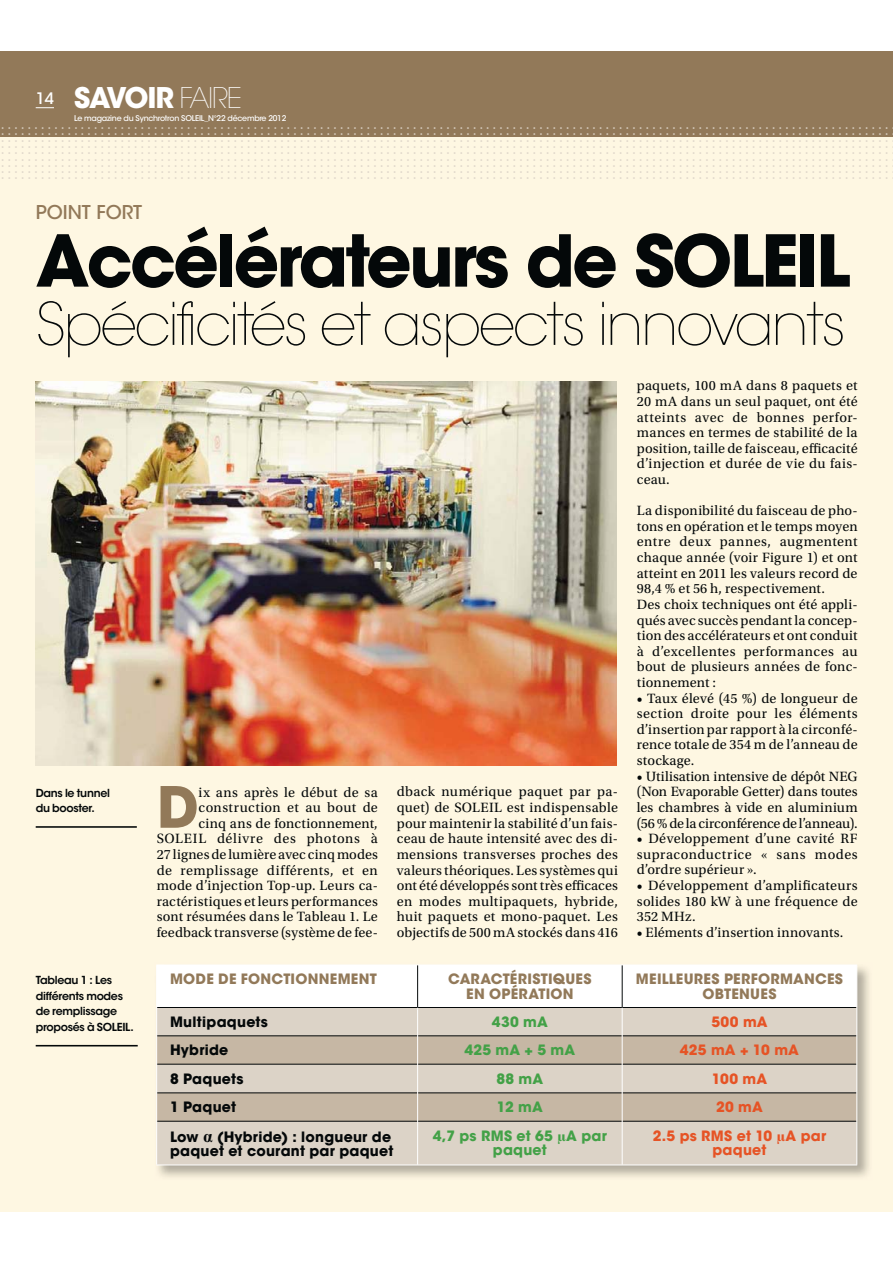
<style>
.page{position:relative;width:893px;height:1263px;background:#fff}
.page>*{position:absolute;margin:0;border:0;box-sizing:border-box;transform-origin:0 0}
.t1{font:700 70.8px "ITC Avant Garde Std";letter-spacing:-.04em;color:#040809}
.t2{font:200 58.2px "ITC Avant Garde Std";letter-spacing:-.04em;color:#040809}
.t3{font:700 56.4px "ITC Avant Garde Std";color:#927959}
.t4{font:700 28.35px "ITC Avant Garde Std";letter-spacing:-.04em;color:#fff}
.t5{font:500 18.9px "ITC Avant Garde Std";color:#927959}
.t6{font:500 15.75px "ITC Avant Garde Std";color:#fff}
.t7{font:14.1px/15.6px "Utopia Std";letter-spacing:.015em;color:#040809;text-align:justify}
.t8{font:700 14.1px/14.1px "ITC Avant Garde Std";letter-spacing:.02em;color:#040809}
.t9{font:700 14.1px/14.1px "ITC Avant Garde Std";letter-spacing:.02em;color:#927959;text-align:center}
.t10{font:700 14.1px/14.1px "ITC Avant Garde Std";letter-spacing:.015em;color:#e65325;text-align:center}
.t11{font:700 14.1px/14.1px "ITC Avant Garde Std";letter-spacing:.02em;color:#43a147;text-align:center}
.t12{font:600 10.95px/15.6px "ITC Avant Garde Std";letter-spacing:-.03em;color:#040809}
.t13{font:7.8px "ITC Avant Garde Std";color:#dcd3c7}
.t14{font:500 7.8px "ITC Avant Garde Std";letter-spacing:-.03em;color:#fff}
.s1{font-weight:200}
.s2{font-family:"Times New Roman";font-size:17.25px}
.s3{font-family:"Times"}
</style>
<div class="page">
<div style="left:0;top:87px;width:893px;height:1125px;background:#fef7e2"></div>
<div style="left:0;top:51px;width:893px;height:86px;background:#927959"></div>
<svg style="left:36px;top:107px;width:18px;height:1px"></svg>
<hr style="left:36px;top:1045px;width:102px;height:1px;background:#040809">
<img style="left:157px;top:964px;width:712px;height:213px">
<div style="left:157px;top:1122px;width:699px;height:43px;background:#dcd3c7"></div>
<hr style="left:157px;top:1121px;width:260px;height:1px;background:#040809">
<hr style="left:418px;top:1121px;width:204px;height:1px;background:#040809">
<hr style="left:622px;top:1121px;width:234px;height:1px;background:#040809">
<hr style="left:156px;top:1121px;width:1px;height:44px;background:#fff">
<hr style="left:856px;top:1121px;width:1px;height:44px;background:#fff">
<hr style="left:156px;top:1165px;width:701px;height:1px;background:#fff">
<svg style="left:156px;top:965px;width:701px;height:156px;background:#d7cfc4"></svg>
<hr style="left:417px;top:1121px;width:1px;height:44px;background:#fff">
<hr style="left:622px;top:1121px;width:1px;height:44px;background:#fff">
<img style="left:36px;top:381px;width:581px;height:384px">
<hr style="left:36px;top:826px;width:101px;height:2px;background:#040809">
<p class="t6" style="left:36px;top:92px;width:20px">14</p>
<h3 class="t4" style="left:74px;top:87px;width:170px">SAVOIR <span class="s1">FAIRE</span></h3>
<p class="t14" style="left:74px;top:115px;width:214px">Le magazine du Synchrotron SOLEIL_N°22 décembre 2012</p>
<p class="t13" style="left:1px;top:124px;width:889px">••••••••••••••••••••••••••••••••••••••••••••••••••••••••••••••••••••••••••••••••••••••••••••••••••••••••••••••••••••••••••••••••••••••</p>
<p class="t13" style="left:1px;top:130px;width:889px">••••••••••••••••••••••••••••••••••••••••••••••••••••••••••••••••••••••••••••••••••••••••••••••••••••••••••••••••••••••••••••••••••••••</p>
<p class="t13" style="left:1px;top:136px;width:889px">••••••••••••••••••••••••••••••••••••••••••••••••••••••••••••••••••••••••••••••••••••••••••••••••••••••••••••••••••••••••••••••••••••••</p>
<p class="t13" style="left:1px;top:143px;width:889px">••••••••••••••••••••••••••••••••••••••••••••••••••••••••••••••••••••••••••••••••••••••••••••••••••••••••••••••••••••••••••••••••••••••</p>
<p class="t13" style="left:1px;top:149px;width:889px">••••••••••••••••••••••••••••••••••••••••••••••••••••••••••••••••••••••••••••••••••••••••••••••••••••••••••••••••••••••••••••••••••••••</p>
<p class="t13" style="left:1px;top:155px;width:889px">••••••••••••••••••••••••••••••••••••••••••••••••••••••••••••••••••••••••••••••••••••••••••••••••••••••••••••••••••••••••••••••••••••••</p>
<p class="t13" style="left:1px;top:162px;width:889px">••••••••••••••••••••••••••••••••••••••••••••••••••••••••••••••••••••••••••••••••••••••••••••••••••••••••••••••••••••••••••••••••••••••</p>
<p class="t13" style="left:1px;top:168px;width:889px">••••••••••••••••••••••••••••••••••••••••••••••••••••••••••••••••••••••••••••••••••••••••••••••••••••••••••••••••••••••••••••••••••••••</p>
<p class="t13" style="left:1px;top:174px;width:889px">••••••••••••••••••••••••••••••••••••••••••••••••••••••••••••••••••••••••••••••••••••••••••••••••••••••••••••••••••••••••••••••••••••••</p>
<h3 class="t5" style="left:36px;top:205px;width:108px">POINT FORT</h3>
<h1 class="t1" style="left:36px;top:234px;width:816px">Accélérateurs de SOLEIL</h1>
<h2 class="t2" style="left:36px;top:291px;width:812px">Spécificités et aspects innovants</h2>
<p class="t12" style="left:36px;top:786px;width:76px">Dans le tunnel du booster.</p>
<h3 class="t3" style="left:157px;top:786px;width:43px">D</h3>
<p class="t7" style="left:157px;top:785px;width:223px;text-align:right">ix ans après le début de sa construction et au bout de<br>cinq ans de fonctionnement,<br>SOLEIL délivre des photons à<br>27 lignes de lumière avec cinq modes de remplissage différents, et en mode d’injection Top-up. Leurs ca&shy;ractéristiques et leurs performances sont résumées dans le Tableau 1. Le feedback transverse (système de fee-</p>
<p class="t7" style="left:397px;top:785px;width:223px">dback numérique paquet par pa&shy;quet) de SOLEIL est indispensable pour maintenir la stabilité d’un fais&shy;ceau de haute intensité avec des di&shy;mensions transverses proches des valeurs théoriques. Les systèmes qui ont été développés sont très efficaces en modes multipaquets, hybride, huit paquets et mono-paquet. Les objectifs de 500 mA stockés dans 416</p>
<p class="t7" style="left:637px;top:379px;width:222px">paquets, 100 mA dans 8 paquets et 20 mA dans un seul paquet, ont été atteints avec de bonnes perfor&shy;mances en termes de stabilité de la position, taille de faisceau, efficacité d’injection et durée de vie du fais&shy;ceau.</p>
<p class="t7" style="left:637px;top:504px;width:222px;text-align:left">La disponibilité du faisceau de pho&shy;tons en opération et le temps moyen entre deux pannes, augmentent chaque année (voir Figure 1) et ont atteint en 2011 les valeurs record de<br>98,4 % et 56 h, respectivement.<br>Des choix techniques ont été appli&shy;qués avec succès pendant la concep&shy;tion des accélérateurs et ont conduit à d’excellentes performances au bout de plusieurs années de fonc&shy;tionnement :</p>
<p class="t7" style="left:637px;top:691px;width:222px">• Taux élevé (45 %) de longueur de section droite pour les éléments d’insertion par rapport à la circonfé&shy;rence totale de 354 m de l’anneau de stockage.</p>
<p class="t7" style="left:637px;top:769px;width:222px">• Utilisation intensive de dépôt NEG (Non Evaporable Getter) dans toutes les chambres à vide en aluminium (56 % de la circonférence de l’anneau).</p>
<p class="t7" style="left:637px;top:832px;width:222px">• Développement d’une cavité RF supraconductrice « sans modes d’ordre supérieur ».</p>
<p class="t7" style="left:637px;top:879px;width:222px">• Développement d’amplificateurs solides 180 kW à une fréquence de 352 MHz.</p>
<p class="t7" style="left:637px;top:925px;width:208px">• Eléments d’insertion innovants.</p>
<p class="t12" style="left:36px;top:973px;width:100px">Tableau 1 : Les différents modes de remplissage proposés à SOLEIL.</p>
<p class="t9" style="left:170px;top:974px;width:208px">MODE DE FONCTIONNEMENT</p>
<p class="t9" style="left:448px;top:974px;width:145px">CARACTÉRISTIQUES<br>EN OPÉRATION</p>
<p class="t9" style="left:636px;top:974px;width:209px">MEILLEURES PERFORMANCES<br>OBTENUES</p>
<p class="t8" style="left:170px;top:1017px;width:99px">Multipaquets</p>
<p class="t11" style="left:492px;top:1017px;width:57px">430 mA</p>
<p class="t10" style="left:711px;top:1017px;width:58px">500 mA</p>
<p class="t8" style="left:170px;top:1045px;width:60px">Hybride</p>
<p class="t11" style="left:464px;top:1045px;width:112px">425 mA + 5 mA</p>
<p class="t10" style="left:680px;top:1045px;width:121px">425 mA + 10 mA</p>
<p class="t8" style="left:170px;top:1073px;width:75px">8 Paquets</p>
<p class="t11" style="left:496px;top:1073px;width:48px">88 mA</p>
<p class="t10" style="left:712px;top:1073px;width:57px">100 mA</p>
<p class="t8" style="left:170px;top:1102px;width:68px">1 Paquet</p>
<p class="t11" style="left:497px;top:1102px;width:47px">12 mA</p>
<p class="t10" style="left:716px;top:1102px;width:48px">20 mA</p>
<p class="t8" style="left:170px;top:1132px;width:225px">Low <span class="s2">-</span> (Hybride) : longueur de paquet et courant par paquet</p>
<p class="t11" style="left:433px;top:1130px;width:175px">4,7 ps RMS et 65 <span class="s3">-</span>A par paquet</p>
<p class="t10" style="left:653px;top:1130px;width:175px">2.5 ps RMS et 10 <span class="s3">-</span>A par paquet</p>
</div>
